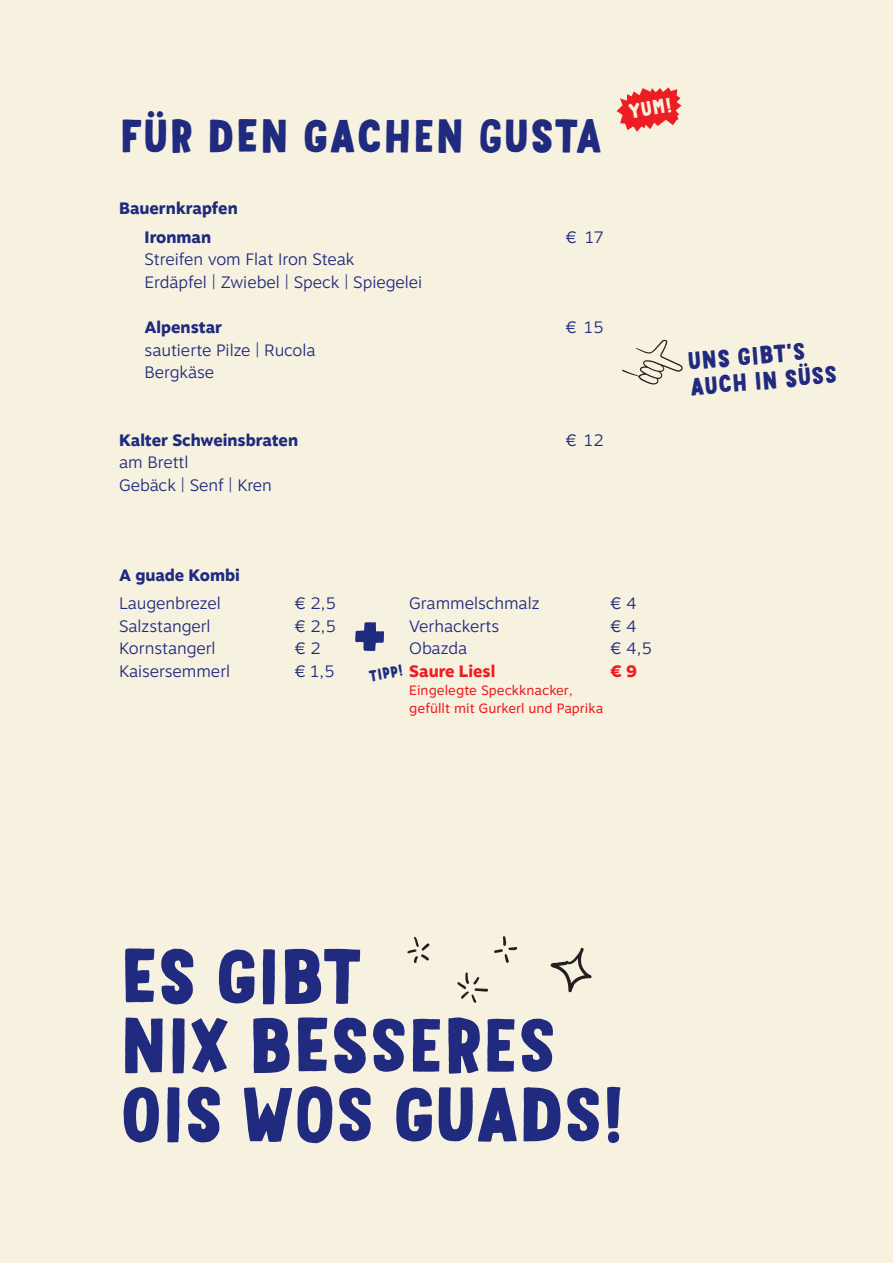
<style>
.page{position:relative;width:893px;height:1263px;background:#f7f1e0}
.page>*{position:absolute;margin:0;border:0;box-sizing:border-box;transform-origin:0 0}
.t1{font:500 80.25px "Mr Dodo";color:#202a7e}
.t2{font:500 75px/69px "Mr Dodo";letter-spacing:-.03em;color:#202a7e}
.t3{font:500 45.3px "Mr Dodo";color:#202a7e}
.t4{font:500 24px/25.5px "Mr Dodo";color:#202a7e}
.t5{font:500 19.8px "Mr Dodo";color:#f7f1e0}
.t6{font:300 16.5px/22.5px "Motiva Sans";color:#202a7e}
.t7{font:800 16.5px/28.5px "Motiva Sans";color:#202a7e;text-align:center}
.t8{font:800 16.5px "Motiva Sans";color:#ee1d23}
.t9{font:500 15px "Mr Dodo";color:#202a7e}
.t10{font:13.5px/18px "Motiva Sans";color:#ee1d23}
</style>
<div class="page">
<svg style="left:622px;top:339px;width:61px;height:46px"></svg>
<svg style="left:550px;top:947px;width:42px;height:46px"></svg>
<svg style="left:457px;top:972px;width:31px;height:31px"></svg>
<svg style="left:494px;top:936px;width:23px;height:27px"></svg>
<svg style="left:407px;top:937px;width:22px;height:26px"></svg>
<svg style="left:617px;top:87px;width:64px;height:45px"></svg>
<h3 class="t3" style="left:119px;top:108px;width:485px">FÜR DEN GACHEN GUSTA</h3>
<p class="t7" style="left:119px;top:194px;width:120px">Bauernkrapfen<br>Ironman</p>
<p class="t6" style="left:566px;top:226px;width:40px">€ 17</p>
<p class="t6" style="left:145px;top:248px;width:279px">Streifen vom Flat Iron Steak<br>Erdäpfel | Zwiebel | Speck | Spiegelei</p>
<p class="t7" style="left:145px;top:313px;width:79px">Alpenstar</p>
<p class="t6" style="left:566px;top:316px;width:40px">€ 15</p>
<p class="t6" style="left:145px;top:338px;width:173px">sautierte Pilze | Rucola<br>Bergkäse</p>
<p class="t7" style="left:119px;top:425px;width:181px">Kalter Schweinsbraten</p>
<p class="t6" style="left:566px;top:428px;width:40px">€ 12</p>
<p class="t6" style="left:119px;top:451px;width:154px">am Brettl<br>Gebäck | Senf | Kren</p>
<p class="t5" style="left:627px;top:100px;width:46px;rotate:-10deg">YUM!</p>
<h3 class="t4" style="left:687px;top:349px;width:149px;rotate:-5deg">UNS GIBT'S<br>AUCH IN SÜSS</h3>
<p class="t7" style="left:119px;top:560px;width:122px">A guade Kombi</p>
<p class="t6" style="left:119px;top:592px;width:103px">Laugenbrezel</p>
<p class="t6" style="left:295px;top:592px;width:43px">€ 2,5</p>
<p class="t6" style="left:119px;top:614px;width:93px">Salzstangerl</p>
<p class="t6" style="left:295px;top:614px;width:43px">€ 2,5</p>
<p class="t6" style="left:119px;top:637px;width:98px">Kornstangerl</p>
<p class="t6" style="left:295px;top:637px;width:28px">€ 2</p>
<p class="t6" style="left:119px;top:659px;width:113px">Kaisersemmerl</p>
<p class="t6" style="left:295px;top:659px;width:41px">€ 1,5</p>
<p class="t6" style="left:409px;top:592px;width:132px">Grammelschmalz</p>
<p class="t6" style="left:610px;top:592px;width:28px">€ 4</p>
<p class="t6" style="left:409px;top:614px;width:91px">Verhackerts</p>
<p class="t6" style="left:610px;top:614px;width:28px">€ 4</p>
<p class="t6" style="left:409px;top:637px;width:59px">Obazda</p>
<p class="t6" style="left:610px;top:637px;width:43px">€ 4,5</p>
<p class="t8" style="left:409px;top:659px;width:88px">Saure Liesl</p>
<p class="t8" style="left:610px;top:659px;width:28px">€ 9</p>
<p class="t10" style="left:409px;top:681px;width:196px">Eingelegte Speckknacker, gefüllt mit Gurkerl und Paprika</p>
<h1 class="t1" style="left:349px;top:586px;width:43px">+</h1>
<p class="t9" style="left:367px;top:667px;width:36px;rotate:-10deg">TIPP!</p>
<h2 class="t2" style="left:119px;top:942px;width:509px">ES GIBT<br>NIX BESSERES<br>OIS WOS GUADS!</h2>
</div>
